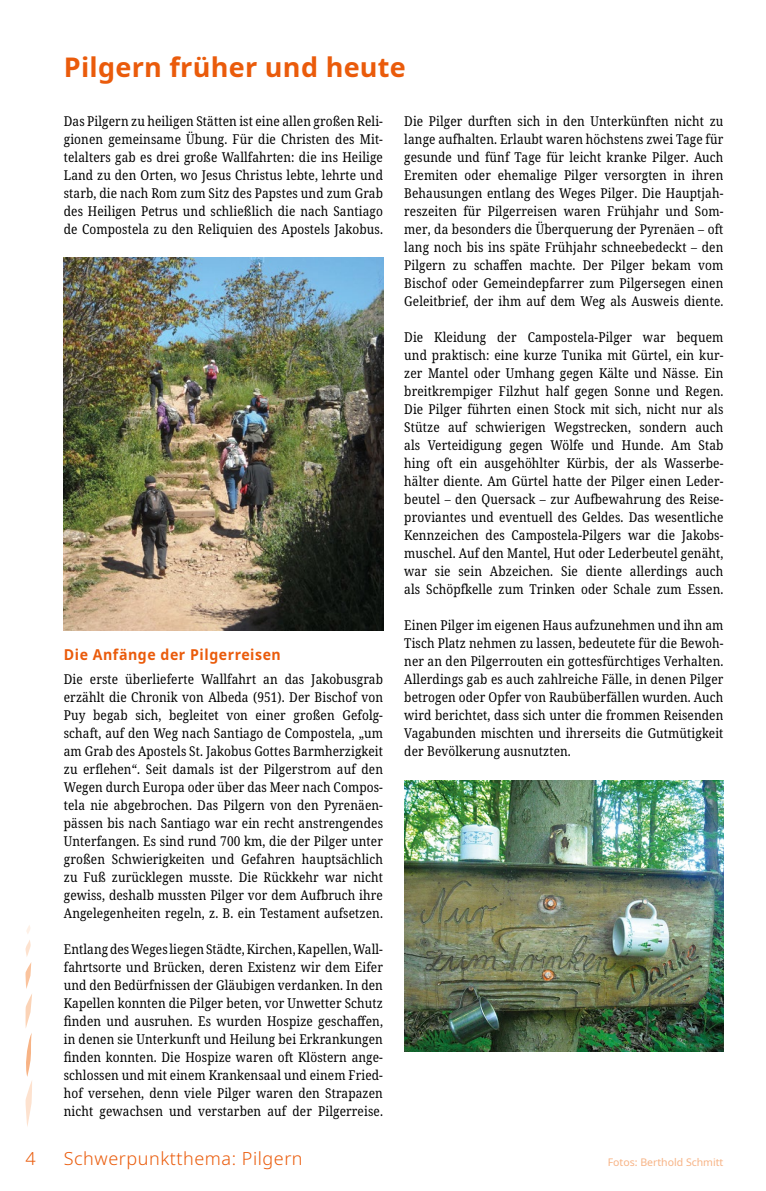
<style>
.page{position:relative;width:766px;height:1191px;background:#fff}
.page>*{position:absolute;margin:0;border:0;box-sizing:border-box;transform-origin:0 0}
.t1{font:700 27px "Noto Sans";letter-spacing:.01em;color:#ea5b0b}
.t2{font:300 18px "Noto Sans";letter-spacing:.03em;color:#ea5b0b}
.t3{font:700 15px "Noto Sans";letter-spacing:.04em;color:#ea5b0b;scale:.94 1}
.t4{font:13.5px/18px "Noto Serif";letter-spacing:.01em;color:#000;text-align:justify;scale:.88 1}
.t5{font:10.5px "Noto Sans";color:#f7b385}
</style>
<div class="page">
<img style="left:64px;top:257px;width:319px;height:374px">
<img style="left:404px;top:780px;width:319px;height:271px">
<svg style="left:25px;top:925px;width:7px;height:202px"></svg>
<h1 class="t1" style="left:64px;top:48px;width:343px">Pilgern früher und heute</h1>
<p class="t4" style="left:64px;top:113px;width:364px">Das Pilgern zu heiligen Stätten ist eine allen großen Reli&shy;gionen gemeinsame Übung. Für die Christen des Mit&shy;telalters gab es drei große Wallfahrten: die ins Heilige Land zu den Orten, wo Jesus Christus lebte, lehrte und starb, die nach Rom zum Sitz des Papstes und zum Grab des Heiligen Petrus und schließlich die nach Santiago de Compostela zu den Reliquien des Apostels Jakobus.</p>
<p class="t4" style="left:404px;top:113px;width:364px">Die Pilger durften sich in den Unterkünften nicht zu lange aufhalten. Erlaubt waren höchstens zwei Tage für gesunde und fünf Tage für leicht kranke Pilger. Auch Eremiten oder ehemalige Pilger versorgten in ihren Behausungen entlang des Weges Pilger. Die Hauptjah&shy;reszeiten für Pilgerreisen waren Frühjahr und Som&shy;mer, da besonders die Überquerung der Pyrenäen – oft lang noch bis ins späte Frühjahr schneebedeckt – den Pilgern zu schaffen machte. Der Pilger bekam vom Bischof oder Gemeindepfarrer zum Pilgersegen einen Geleitbrief, der ihm auf dem Weg als Ausweis diente.</p>
<p class="t4" style="left:404px;top:329px;width:364px">Die Kleidung der Campostela-Pilger war bequem und praktisch: eine kurze Tunika mit Gürtel, ein kur&shy;zer Mantel oder Umhang gegen Kälte und Nässe. Ein breitkrempiger Filzhut half gegen Sonne und Regen.<br>Die Pilger führten einen Stock mit sich, nicht nur als Stütze auf schwierigen Wegstrecken, sondern auch als Verteidigung gegen Wölfe und Hunde. Am Stab hing oft ein ausgehöhlter Kürbis, der als Wasserbe&shy;hälter diente. Am Gürtel hatte der Pilger einen Leder&shy;beutel – den Quersack – zur Aufbewahrung des Reise&shy;proviantes und eventuell des Geldes. Das wesentliche Kennzeichen des Campostela-Pilgers war die Jakobs&shy;muschel. Auf den Mantel, Hut oder Lederbeutel genäht, war sie sein Abzeichen. Sie diente allerdings auch als Schöpfkelle zum Trinken oder Schale zum Essen.</p>
<p class="t4" style="left:404px;top:617px;width:364px">Einen Pilger im eigenen Haus aufzunehmen und ihn am Tisch Platz nehmen zu lassen, bedeutete für die Bewoh&shy;ner an den Pilgerrouten ein gottesfürchtiges Verhalten.<br>Allerdings gab es auch zahlreiche Fälle, in denen Pilger betrogen oder Opfer von Raubüberfällen wurden. Auch wird berichtet, dass sich unter die frommen Reisenden Vagabunden mischten und ihrerseits die Gutmütigkeit der Bevölkerung ausnutzten.</p>
<p class="t3" style="left:64px;top:644px;width:232px">Die Anfänge der Pilgerreisen</p>
<p class="t4" style="left:64px;top:671px;width:364px">Die erste überlieferte Wallfahrt an das Jakobusgrab erzählt die Chronik von Albeda (951). Der Bischof von Puy begab sich, begleitet von einer großen Gefolg&shy;schaft, auf den Weg nach Santiago de Compostela, „um am Grab des Apostels St. Jakobus Gottes Barmherzigkeit zu erflehen“. Seit damals ist der Pilgerstrom auf den Wegen durch Europa oder über das Meer nach Compos&shy;tela nie abgebrochen. Das Pilgern von den Pyrenäen&shy;pässen bis nach Santiago war ein recht anstrengendes Unterfangen. Es sind rund 700 km, die der Pilger unter großen Schwierigkeiten und Gefahren hauptsächlich zu Fuß zurücklegen musste. Die Rückkehr war nicht gewiss, deshalb mussten Pilger vor dem Aufbruch ihre Angelegenheiten regeln, z. B. ein Testament aufsetzen.</p>
<p class="t4" style="left:64px;top:941px;width:364px">Entlang des Weges liegen Städte, Kirchen, Kapellen, Wall&shy;fahrtsorte und Brücken, deren Existenz wir dem Eifer und den Bedürfnissen der Gläubigen verdanken. In den Kapellen konnten die Pilger beten, vor Unwetter Schutz finden und ausruhen. Es wurden Hospize geschaffen, in denen sie Unterkunft und Heilung bei Erkrankungen finden konnten. Die Hospize waren oft Klöstern ange&shy;schlossen und mit einem Krankensaal und einem Fried&shy;hof versehen, denn viele Pilger waren den Strapazen nicht gewachsen und verstarben auf der Pilgerreise.</p>
<h2 class="t2" style="left:26px;top:1146px;width:12px">4</h2>
<h2 class="t2" style="left:64px;top:1146px;width:240px">Schwerpunktthema: Pilgern</h2>
<p class="t5" style="left:607px;top:1154px;width:117px">Fotos: Berthold Schmitt</p>
</div>
